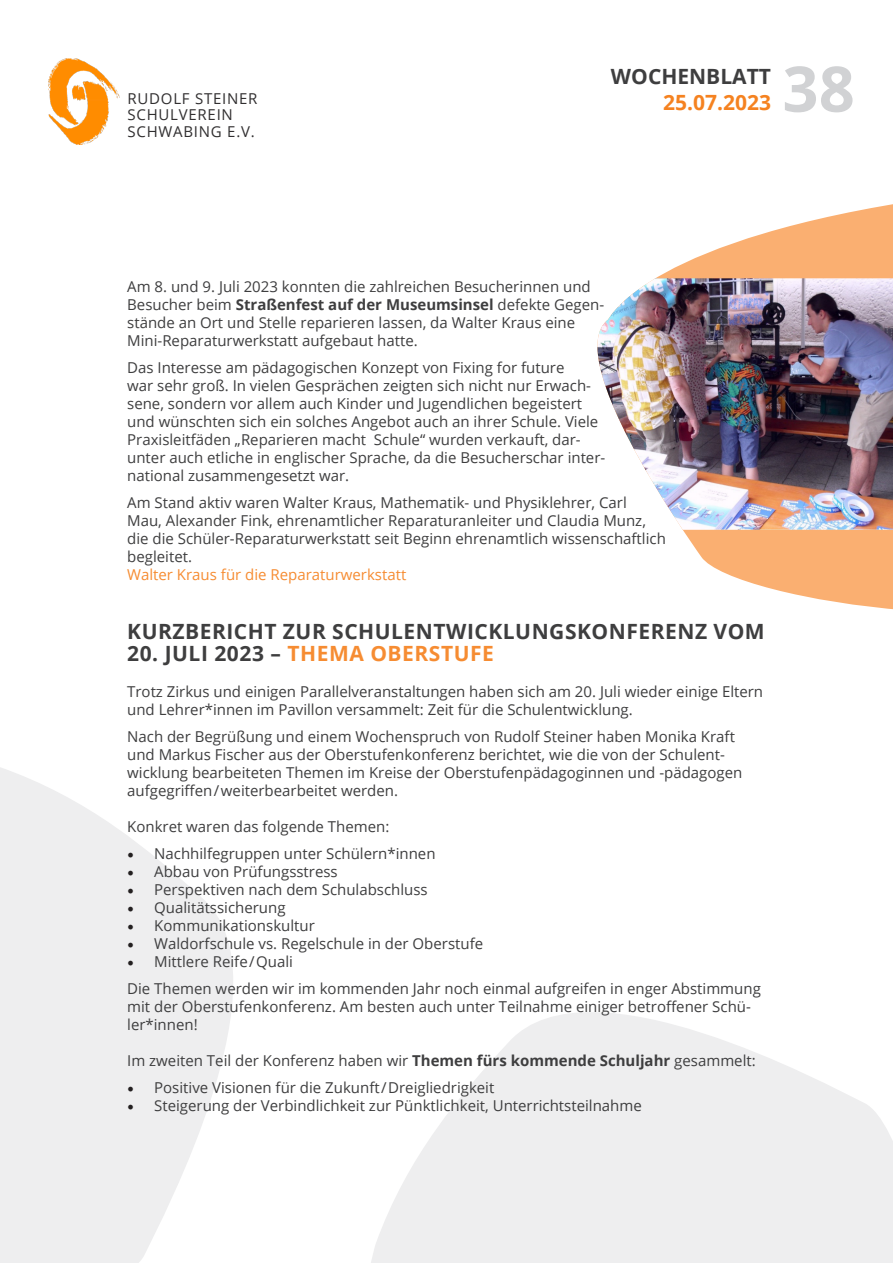
<style>
.page{position:relative;width:893px;height:1263px;background:#fff}
.page>*{position:absolute;margin:0;border:0;box-sizing:border-box;transform-origin:0 0}
.t1{font:700 63px "Open Sans";color:#d1d2d4}
.t2{font:700 21px "Open Sans";letter-spacing:.025em;color:#3e3e3f}
.t3{font:700 21px "Open Sans";letter-spacing:.025em;color:#f68c32}
.t4{font:700 21px "Open Sans";color:#3e3e3f}
.t5{font:700 21px "Open Sans";color:#f58220}
.t6{font:15px/18px "Open Sans";color:#3e3e3f}
.t7{font:15px/16.5px "Open Sans";letter-spacing:.05em;color:#312f30}
.t8{font:15px "Open Sans";color:#f68c32}
.s1{font-weight:700}
.s2{color:#3e3e3f}
.s3{font-family:"Minion Pro";font-size:18px;color:#231f20}
</style>
<div class="page">
<img style="left:48px;top:59px;width:72px;height:86px">
<svg style="left:0;top:767px;width:233px;height:496px;fill:#eeeeef"></svg>
<svg style="left:371px;top:1012px;width:522px;height:251px;fill:#eeeeef"></svg>
<svg style="left:656px;top:204px;width:237px;height:406px;fill:#faaf71"></svg>
<img style="left:597px;top:278px;width:296px;height:252px">
<p class="t7" style="left:128px;top:89px;width:131px">RUDOLF STEINER<br>SCHULVEREIN<br>SCHWABING E.V.</p>
<h2 class="t4" style="left:611px;top:62px;width:162px">WOCHENBLATT</h2>
<h2 class="t5" style="left:663px;top:87px;width:109px">25.07.2023</h2>
<h1 class="t1" style="left:782px;top:44px;width:74px">38</h1>
<p class="t6" style="left:127px;top:277px;width:478px">Am 8. und 9. Juli 2023 konnten die zahlreichen Besucherinnen und Besucher beim <span class="s1">Straßenfest auf der Museumsinsel</span> defekte Gegen&shy;stände an Ort und Stelle reparieren lassen, da Walter Kraus eine Mini-Reparaturwerkstatt aufgebaut hatte.</p>
<p class="t6" style="left:127px;top:358px;width:480px">Das Interesse am pädagogischen Konzept von Fixing for future<br>war sehr groß. In vielen Gesprächen zeigten sich nicht nur Erwach&shy;sene, sondern vor allem auch Kinder und Jugendlichen begeistert und wünschten sich ein solches Angebot auch an ihrer Schule. Viele Praxisleitfäden „Reparieren macht Schule“ wurden verkauft, dar&shy;unter auch etliche in englischer Sprache, da die Besucherschar inter&shy;national zusammengesetzt war.</p>
<p class="t6" style="left:127px;top:493px;width:540px">Am Stand aktiv waren Walter Kraus, Mathematik- und Physiklehrer, Carl<br>Mau, Alexander Fink, ehrenamtlicher Reparaturanleiter und Claudia Munz, die die Schüler-Reparaturwerkstatt seit Beginn ehrenamtlich wissenschaftlich begleitet.</p>
<p class="t8" style="left:127px;top:564px;width:281px">Walter Kraus für die Reparaturwerkstatt</p>
<p class="t2" style="left:127px;top:616px;width:639px">KURZBERICHT ZUR SCHULENTWICKLUNGSKONFERENZ VOM</p>
<p class="t3" style="left:127px;top:639px;width:368px"><span class="s2">20. JULI 2023 –</span> THEMA OBERSTUFE</p>
<p class="t6" style="left:127px;top:682px;width:637px">Trotz Zirkus und einigen Parallelveranstaltungen haben sich am 20. Juli wieder einige Eltern und Lehrer*innen im Pavillon versammelt: Zeit für die Schulentwicklung.</p>
<p class="t6" style="left:127px;top:727px;width:617px">Nach der Begrüßung und einem Wochenspruch von Rudolf Steiner haben Monika Kraft und Markus Fischer aus der Oberstufenkonferenz berichtet, wie die von der Schulent&shy;wicklung bearbeiteten Themen im Kreise der Oberstufenpädagoginnen und -pädagogen aufgegriffen / weiterbearbeitet werden.</p>
<p class="t6" style="left:127px;top:817px;width:264px">Konkret waren das folgende Themen:</p>
<p class="t6" style="left:127px;top:844px;width:310px"><span class="s3">•</span> Nachhilfegruppen unter Schülern*innen</p>
<p class="t6" style="left:127px;top:862px;width:212px"><span class="s3">•</span> Abbau von Prüfungsstress</p>
<p class="t6" style="left:127px;top:880px;width:302px"><span class="s3">•</span> Perspektiven nach dem Schulabschluss</p>
<p class="t6" style="left:127px;top:898px;width:160px"><span class="s3">•</span> Qualitätssicherung</p>
<p class="t6" style="left:127px;top:916px;width:189px"><span class="s3">•</span> Kommunikationskultur</p>
<p class="t6" style="left:127px;top:934px;width:357px"><span class="s3">•</span> Waldorfschule vs. Regelschule in der Oberstufe</p>
<p class="t6" style="left:127px;top:952px;width:167px"><span class="s3">•</span> Mittlere Reife / Quali</p>
<p class="t6" style="left:127px;top:979px;width:635px">Die Themen werden wir im kommenden Jahr noch einmal aufgreifen in enger Abstimmung mit der Oberstufenkonferenz. Am besten auch unter Teilnahme einiger betroffener Schü&shy;ler*innen!</p>
<p class="t6" style="left:127px;top:1051px;width:630px">Im zweiten Teil der Konferenz haben wir <span class="s1">Themen fürs kommende Schuljahr</span> gesammelt:</p>
<p class="t6" style="left:127px;top:1078px;width:369px"><span class="s3">•</span> Positive Visionen für die Zukunft/Dreigliedrigkeit</p>
<p class="t6" style="left:127px;top:1096px;width:516px"><span class="s3">•</span> Steigerung der Verbindlichkeit zur Pünktlichkeit, Unterrichtsteilnahme</p>
</div>
